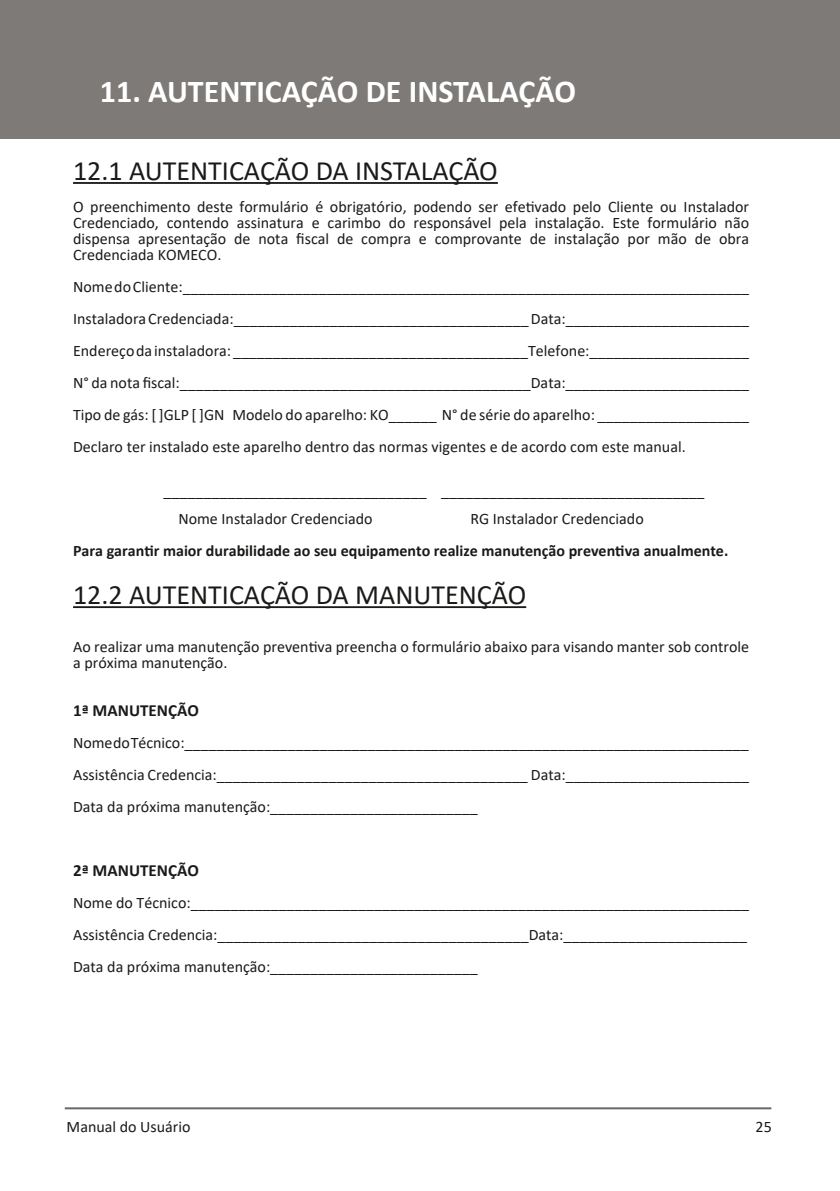
<style>
.page{position:relative;width:840px;height:1191px;background:#fff}
.page>*{position:absolute;margin:0;border:0;box-sizing:border-box;transform-origin:0 0}
.t1{font:700 32px "Calibri";color:#fff}
.t2{font:28px "Calibri";color:#1a1a19}
.t3{font:700 17px "Calibri";color:#1a1a19}
.t4{font:16px/32px "Calibri";color:#1a1a19;text-align:justify}
.t5{font:700 16px "Calibri";color:#1a1a19}
</style>
<div class="page">
<hr style="left:65px;top:1107px;width:706px;height:2px;background:#686867">
<div style="left:0;top:0;width:839px;height:139px;background:#7d7a77"></div>
<hr style="left:73px;top:182px;width:424px;height:2px;background:#1a1a19">
<hr style="left:73px;top:606px;width:453px;height:2px;background:#1a1a19">
<h1 class="t1" style="left:100px;top:69px;width:477px">11. AUTENTICAÇÃO DE INSTALAÇÃO</h1>
<h2 class="t2" style="left:73px;top:151px;width:426px">12.1 AUTENTICAÇÃO DA INSTALAÇÃO</h2>
<p class="t4" style="left:73px;top:198px;width:677px;line-height:16px">O preenchimento deste formulário é obrigatório, podendo ser efetivado pelo Cliente ou Instalador Credenciado, contendo assinatura e carimbo do responsável pela instalação. Este formulário não dispensa apresentação de nota fiscal de compra e comprovante de instalação por mão de obra Credenciada KOMECO.</p>
<p class="t4" style="left:73px;top:270px;width:677px">Nome do Cliente:_______________________________________________________________________ Instaladora Credenciada:_____________________________________ Data:_______________________ Endereço da instaladora: _____________________________________Telefone:____________________ N° da nota fiscal:____________________________________________Data:_______________________ Tipo de gás: [ ]GLP [ ]GN Modelo do aparelho: KO______ N° de série do aparelho: ___________________ Declaro ter instalado este aparelho dentro das normas vigentes e de acordo com este manual.</p>
<p class="t4" style="left:178px;top:476px;width:527px;line-height:28px;text-indent:-15px">_________________________________ _________________________________<br>Nome Instalador Credenciado</p>
<p class="t4" style="left:470px;top:502px;width:175px">RG Instalador Credenciado</p>
<p class="t5" style="left:73px;top:539px;width:656px">Para garantir maior durabilidade ao seu equipamento realize manutenção preventiva anualmente.</p>
<h2 class="t2" style="left:73px;top:575px;width:454px">12.2 AUTENTICAÇÃO DA MANUTENÇÃO</h2>
<p class="t4" style="left:73px;top:638px;width:677px;line-height:16px">Ao realizar uma manutenção preventiva preencha o formulário abaixo para visando manter sob controle a próxima manutenção.</p>
<p class="t3" style="left:73px;top:698px;width:127px">1ª MANUTENÇÃO</p>
<p class="t4" style="left:73px;top:726px;width:677px">Nome do Técnico:_______________________________________________________________________ Assistência Credencia:_______________________________________ Data:_______________________ Data da próxima manutenção:__________________________</p>
<p class="t3" style="left:73px;top:858px;width:127px">2ª MANUTENÇÃO</p>
<p class="t4" style="left:73px;top:886px;width:677px;text-align:left">Nome do Técnico:______________________________________________________________________<br>Assistência Credencia:_______________________________________Data:_______________________<br>Data da próxima manutenção:__________________________</p>
<p class="t4" style="left:67px;top:1110px;width:125px">Manual do Usuário</p>
<p class="t4" style="left:755px;top:1110px;width:18px">25</p>
</div>
